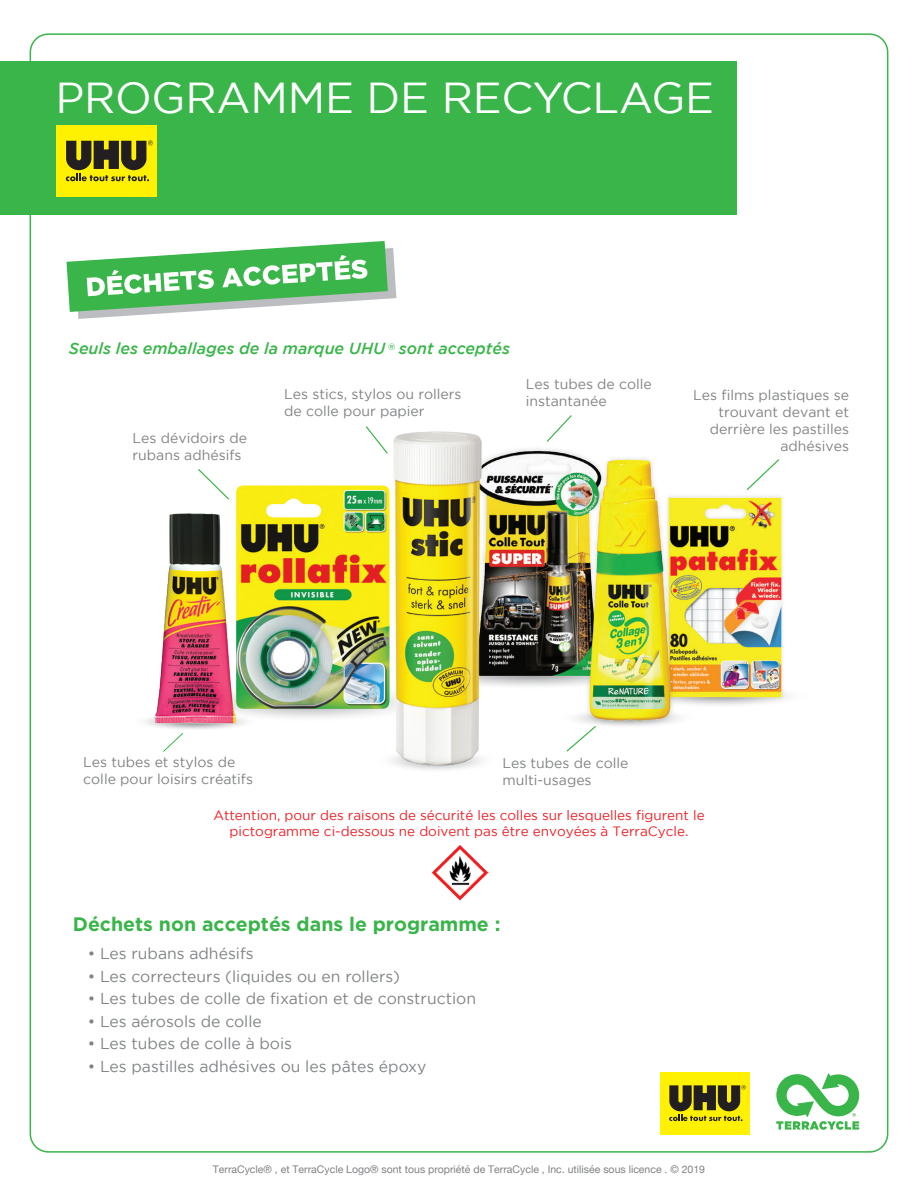
<style>
.page{position:relative;width:918px;height:1188px;background:#fff}
.page>*{position:absolute;margin:0;border:0;box-sizing:border-box;transform-origin:0 0}
.t1{font:43.2px "Gotham";letter-spacing:-.005em;color:#fff}
.t2{font:700 19.5px "Gotham";color:#3ab54a}
.t3{font:italic 500 16.05px "Gotham";color:#3ab54a}
.t4{font:15.75px "Gotham";color:#808385}
.t5{font:14.1px/16.8px "Gotham";color:#808284}
.t6{font:13.5px/16.2px "Gotham";color:#ed2026;text-align:center}
.t7{font:10.5px "Helvetica Neue";color:#808285}
.t8{font:italic 500 9.15px "Gotham";color:#3ab54a}
</style>
<div class="page">
<svg style="left:67px;top:241px;width:329px;height:78px"></svg>
<svg style="left:776px;top:1073px;width:83px;height:57px"></svg>
<div style="left:0;top:61px;width:737px;height:154px;background:#3ab54a"></div>
<div style="left:660px;top:1072px;width:89px;height:63px;background:#fff101"></div>
<svg style="left:669px;top:1085px;width:77px;height:36px"></svg>
<div style="left:56px;top:125px;width:101px;height:72px;background:#fff101"></div>
<svg style="left:66px;top:141px;width:87px;height:40px"></svg>
<svg style="left:366px;top:426px;width:19px;height:26px"></svg>
<svg style="left:566px;top:743px;width:11px;height:9px"></svg>
<svg style="left:548px;top:415px;width:24px;height:24px"></svg>
<svg style="left:746px;top:459px;width:34px;height:31px"></svg>
<img style="left:689px;top:495px;width:97px;height:207px">
<img style="left:503px;top:448px;width:65px;height:238px">
<svg style="left:184px;top:678px;width:250px;height:48px"></svg>
<img style="left:568px;top:452px;width:121px;height:291px">
<img style="left:574px;top:452px;width:108px;height:284px">
<img style="left:156px;top:513px;width:115px;height:212px">
<svg style="left:145px;top:710px;width:111px;height:42px"></svg>
<svg style="left:198px;top:469px;width:31px;height:31px"></svg>
<img style="left:432px;top:845px;width:56px;height:56px">
<img style="left:385px;top:431px;width:118px;height:339px">
<img style="left:236px;top:485px;width:154px;height:224px">
<h1 class="t1" style="left:55px;top:74px;width:660px">PROGRAMME DE RECYCLAGE</h1>
<p class="t3" style="left:69px;top:339px;width:443px">Seuls les emballages de la marque UHU sont acceptés</p>
<p class="t8" style="left:388px;top:341px;width:9px">®</p>
<p class="t5" style="left:133px;top:430px;width:116px">Les dévidoirs de rubans adhésifs</p>
<p class="t5" style="left:284px;top:386px;width:179px">Les stics, stylos ou rollers de colle pour papier</p>
<p class="t5" style="left:526px;top:375px;width:128px">Les tubes de colle instantanée</p>
<p class="t5" style="left:693px;top:387px;width:157px;text-align:right">Les films plastiques se trouvant devant et derrière les pastilles adhésives</p>
<p class="t5" style="left:83px;top:754px;width:171px">Les tubes et stylos de colle pour loisirs créatifs</p>
<p class="t5" style="left:502px;top:755px;width:128px">Les tubes de colle multi-usages</p>
<p class="t6" style="left:213px;top:807px;width:493px">Attention, pour des raisons de sécurité les colles sur lesquelles figurent le pictogramme ci-dessous ne doivent pas être envoyées à TerraCycle.</p>
<h2 class="t2" style="left:73px;top:913px;width:429px">Déchets non acceptés dans le programme :</h2>
<p class="t4" style="left:88px;top:945px;width:167px">• Les rubans adhésifs</p>
<p class="t4" style="left:88px;top:968px;width:314px">• Les correcteurs (liquides ou en rollers)</p>
<p class="t4" style="left:88px;top:990px;width:390px">• Les tubes de colle de fixation et de construction</p>
<p class="t4" style="left:88px;top:1013px;width:176px">• Les aérosols de colle</p>
<p class="t4" style="left:88px;top:1035px;width:206px">• Les tubes de colle à bois</p>
<p class="t4" style="left:88px;top:1058px;width:340px">• Les pastilles adhésives ou les pâtes époxy</p>
<p class="t7" style="left:213px;top:1162px;width:494px">TerraCycle® , et TerraCycle Logo® sont tous propriété de TerraCycle , Inc. utilisée sous licence . © 2019</p>
</div>
